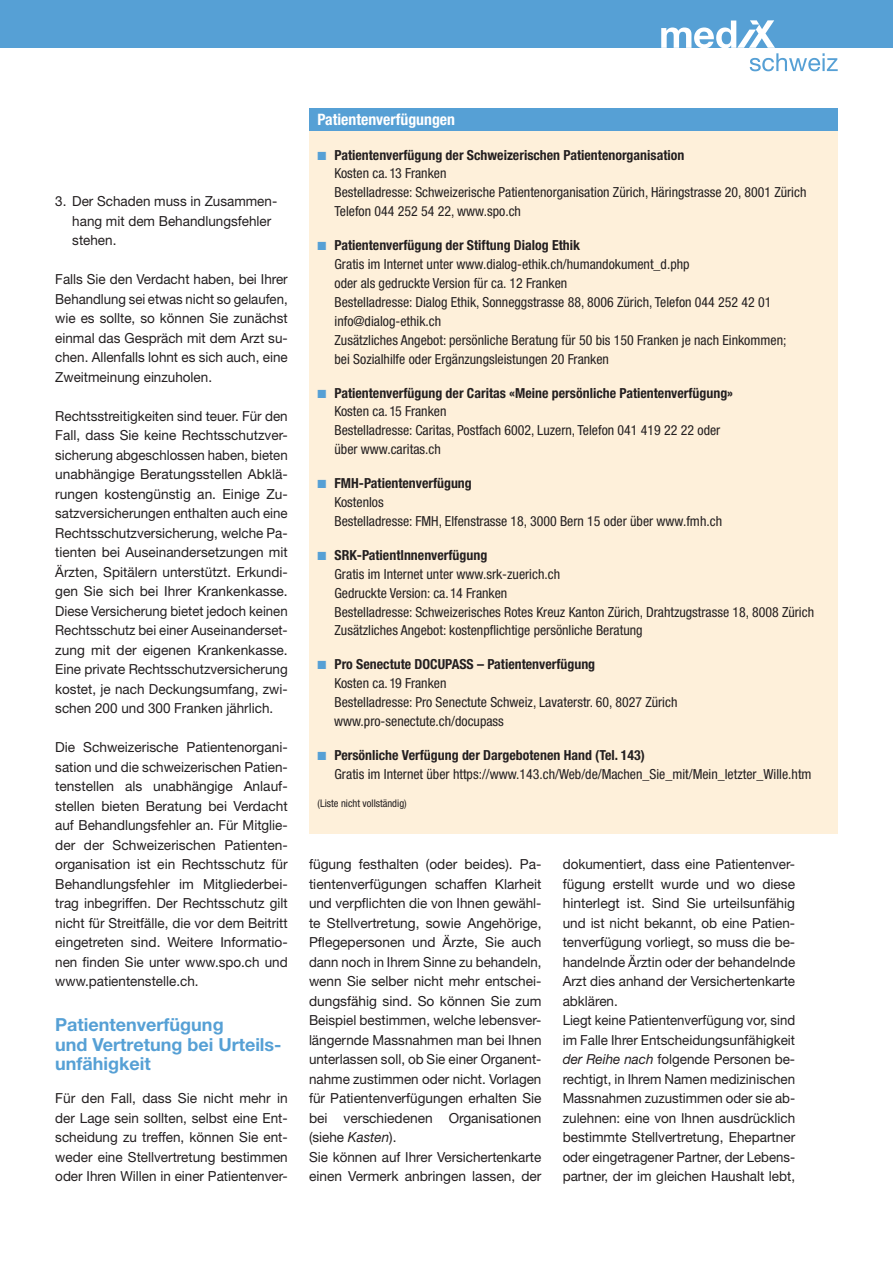
<style>
.page{position:relative;width:893px;height:1263px;background:#fff}
.page>*{position:absolute;margin:0;border:0;box-sizing:border-box;transform-origin:0 0}
.t1{font:700 18px/19.5px "Helvetica Neue LT Std";color:#56a0d5}
.t2{font:700 condensed 15.75px "Helvetica Neue LT Std";color:#fff}
.t3{font:13.8px/19.5px "Helvetica Neue LT Std";color:#231f20;text-align:justify}
.t4{font:condensed 13.8px/18.9px "Helvetica Neue LT Std";color:#231f20}
.t5{font:condensed 10.5px "Helvetica Neue LT Std";color:#231f20}
.s1{color:#56a0d5}
.s2{font-weight:700}
.s3{font-style:italic}
</style>
<div class="page">
<div style="left:0;top:0;width:893px;height:47px;background:#56a0d5"></div>
<svg style="left:661px;top:20px;width:177px;height:51px"></svg>
<div style="left:309px;top:128px;width:529px;height:705px;background:#fef0da"></div>
<div style="left:309px;top:108px;width:529px;height:22px;background:#56a0d5"></div>
<p class="t3" style="left:72px;top:191px;width:206px;text-align:left;text-indent:-17px">3. Der Schaden muss in Zusammen&shy;hang mit dem Behandlungsfehler stehen.</p>
<p class="t3" style="left:55px;top:269px;width:234px">Falls Sie den Verdacht haben, bei Ihrer Behandlung sei etwas nicht so gelaufen, wie es sollte, so können Sie zunächst einmal das Gespräch mit dem Arzt su&shy;chen. Allenfalls lohnt es sich auch, eine Zweitmeinung einzuholen.</p>
<p class="t3" style="left:55px;top:406px;width:234px">Rechtsstreitigkeiten sind teuer. Für den Fall, dass Sie keine Rechtsschutzver&shy;sicherung abgeschlossen haben, bieten unabhängige Beratungsstellen Abklä&shy;rungen kostengünstig an. Einige Zu&shy;satzversicherungen enthalten auch eine Rechtsschutzversicherung, welche Pa&shy;tienten bei Auseinandersetzungen mit Ärzten, Spitälern unterstützt. Erkundi&shy;gen Sie sich bei Ihrer Krankenkasse.<br>Diese Versicherung bietet jedoch keinen Rechtsschutz bei einer Auseinanderset&shy;zung mit der eigenen Krankenkasse.<br>Eine private Rechtsschutzversicherung kostet, je nach Deckungsumfang, zwi&shy;schen 200 und 300 Franken jährlich.</p>
<p class="t3" style="left:55px;top:737px;width:234px">Die Schweizerische Patientenorgani&shy;sation und die schweizerischen Patien&shy;tenstellen als unabhängige Anlauf&shy;stellen bieten Beratung bei Verdacht auf Behandlungsfehler an. Für Mitglie&shy;der der Schweizerischen Patienten&shy;organisation ist ein Rechtsschutz für Behandlungsfehler im Mitgliederbei&shy;trag inbegriffen. Der Rechtsschutz gilt nicht für Streitfälle, die vor dem Beitritt eingetreten sind. Weitere Informatio&shy;nen finden Sie unter www.spo.ch und www.patientenstelle.ch.</p>
<h1 class="t1" style="left:55px;top:1015px;width:228px">Patientenverfügung<br>und Vertretung bei Urteils&shy;unfähigkeit</h1>
<p class="t3" style="left:55px;top:1088px;width:234px">Für den Fall, dass Sie nicht mehr in der Lage sein sollten, selbst eine Ent&shy;scheidung zu treffen, können Sie ent&shy;weder eine Stellvertretung bestimmen oder Ihren Willen in einer Patientenver-</p>
<p class="t2" style="left:317px;top:110px;width:139px">Patientenverfügungen</p>
<p class="t4" style="left:334px;top:145px;width:473px;text-indent:-17px"><span class="s1">■</span> <span class="s2">Patientenverfügung der Schweizerischen Patientenorganisation<br></span>Kosten ca. 13 Franken<br>Bestelladresse: Schweizerische Patientenorganisation Zürich, Häringstrasse 20, 8001 Zürich Telefon 044 252 54 22, www.spo.ch</p>
<p class="t4" style="left:334px;top:236px;width:453px;text-indent:-17px"><span class="s1">■</span> <span class="s2">Patientenverfügung der Stiftung Dialog Ethik<br></span>Gratis im Internet unter www.dialog-ethik.ch/humandokument_d.php<br>oder als gedruckte Version für ca. 12 Franken<br>Bestelladresse: Dialog Ethik, Sonneggstrasse 88, 8006 Zürich, Telefon 044 252 42 01 info@dialog-ethik.ch<br>Zusätzliches Angebot: persönliche Beratung für 50 bis 150 Franken je nach Einkommen; bei Sozialhilfe oder Ergänzungsleistungen 20 Franken</p>
<p class="t4" style="left:334px;top:383px;width:400px;text-indent:-17px"><span class="s1">■</span> <span class="s2">Patientenverfügung der Caritas «Meine persönliche Patientenverfügung» </span>Kosten ca. 15 Franken<br>Bestelladresse: Caritas, Postfach 6002, Luzern, Telefon 041 419 22 22 oder über www.caritas.ch</p>
<p class="t4" style="left:334px;top:474px;width:389px;text-indent:-17px"><span class="s1">■</span> <span class="s2">FMH-Patientenverfügung<br></span>Kostenlos<br>Bestelladresse: FMH, Elfenstrasse 18, 3000 Bern 15 oder über www.fmh.ch</p>
<p class="t4" style="left:334px;top:545px;width:481px;text-indent:-17px"><span class="s1">■</span> <span class="s2">SRK-PatientInnenverfügung<br></span>Gratis im Internet unter www.srk-zuerich.ch<br>Gedruckte Version: ca. 14 Franken<br>Bestelladresse: Schweizerisches Rotes Kreuz Kanton Zürich, Drahtzugstrasse 18, 8008 Zürich Zusätzliches Angebot: kostenpflichtige persönliche Beratung</p>
<p class="t4" style="left:334px;top:655px;width:345px;text-indent:-17px"><span class="s1">■</span> <span class="s2">Pro Senectute DOCUPASS – Patientenverfügung<br></span>Kosten ca. 19 Franken<br>Bestelladresse: Pro Senectute Schweiz, Lavaterstr. 60, 8027 Zürich www.pro-senectute.ch/docupass</p>
<p class="t4" style="left:334px;top:745px;width:479px;text-indent:-17px"><span class="s1">■</span> <span class="s2">Persönliche Verfügung der Dargebotenen Hand (Tel. 143)<br></span>Gratis im Internet über https://www.143.ch/Web/de/Machen_Sie_mit/Mein_letzter_Wille.htm</p>
<p class="t5" style="left:317px;top:797px;width:91px">(Liste nicht vollständig)</p>
<p class="t3" style="left:309px;top:854px;width:234px;text-align:left">fügung festhalten (oder beides). Pa&shy;tientenverfügungen schaffen Klarheit und verpflichten die von Ihnen gewähl&shy;te Stellvertretung, sowie Angehörige, Pflegepersonen und Ärzte, Sie auch dann noch in Ihrem Sinne zu behandeln, wenn Sie selber nicht mehr entschei&shy;dungsfähig sind. So können Sie zum Beispiel bestimmen, welche lebensver&shy;längernde Massnahmen man bei Ihnen unterlassen soll, ob Sie einer Organent&shy;nahme zustimmen oder nicht. Vorlagen für Patientenverfügungen erhalten Sie bei verschiedenen Organisationen (siehe <span class="s3">Kasten</span>).<br>Sie können auf Ihrer Versichertenkarte einen Vermerk anbringen lassen, der</p>
<p class="t3" style="left:563px;top:854px;width:234px;text-align:left">dokumentiert, dass eine Patientenver&shy;fügung erstellt wurde und wo diese hinterlegt ist. Sind Sie urteilsunfähig und ist nicht bekannt, ob eine Patien&shy;tenverfügung vorliegt, so muss die be&shy;handelnde Ärztin oder der behandelnde Arzt dies anhand der Versichertenkarte abklären.<br>Liegt keine Patientenverfügung vor, sind im Falle Ihrer Entscheidungsunfähigkeit <span class="s3">der Reihe nach</span> folgende Personen be&shy;rechtigt, in Ihrem Namen medizinischen Massnahmen zuzustimmen oder sie ab&shy;zulehnen: eine von Ihnen ausdrücklich bestimmte Stellvertretung, Ehepartner oder eingetragener Partner, der Lebens&shy;partner, der im gleichen Haushalt lebt,</p>
</div>
